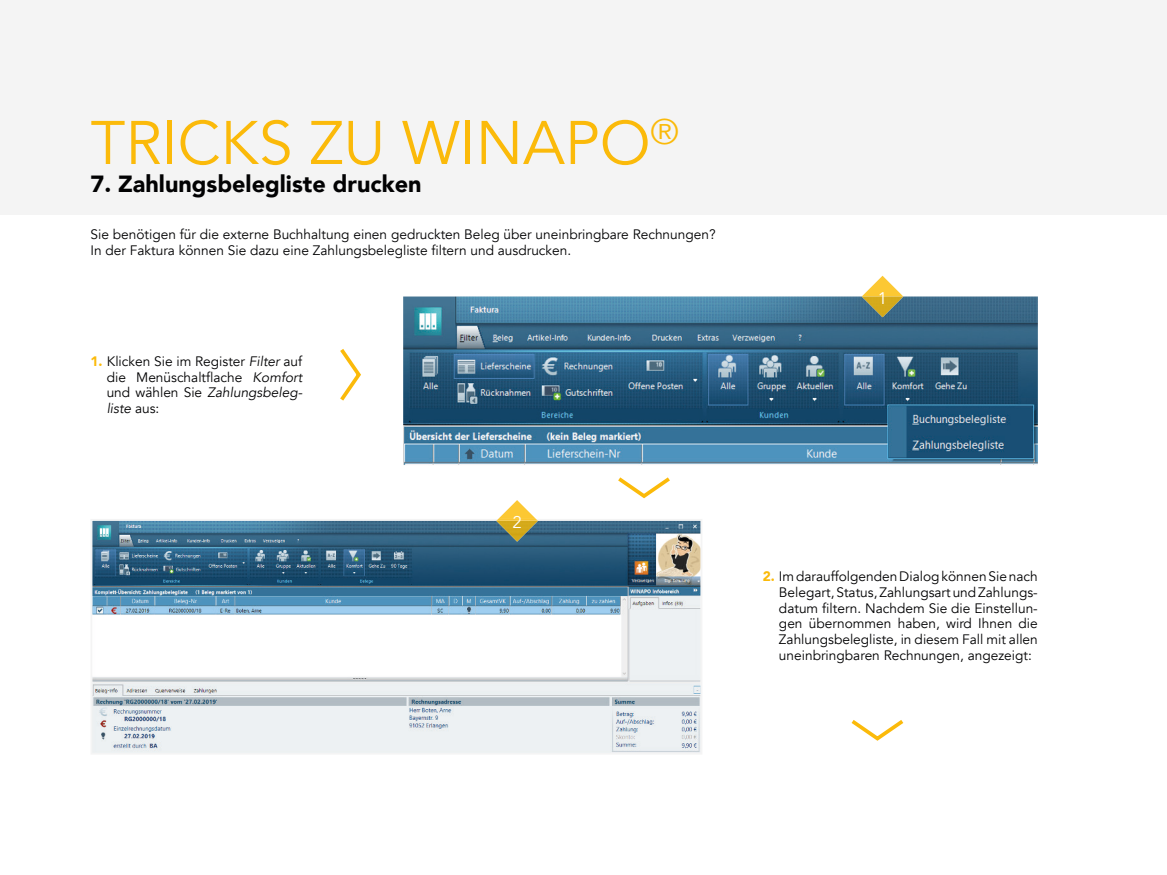
<style>
.page{position:relative;width:1167px;height:875px;background:#f4f4f4}
.page>*{position:absolute;margin:0;border:0;box-sizing:border-box;transform-origin:0 0}
.t1{font:60.86px "Avenir";color:#fbba0a}
.t2{font:900 23.38px "Avenir";color:#020203}
.t3{font:16.87px "Avenir";color:#fff}
.t4{font:13.69px/15.9px "Avenir";color:#020203;text-align:justify}
.s1{font-weight:900;color:#fbba0a}
.s2{font-style:italic}
</style>
<div class="page">
<div style="left:0;top:215px;width:1167px;height:660px;background:#fff"></div>
<img style="left:403px;top:297px;width:634px;height:168px">
<svg style="left:91px;top:519px;width:611px;height:235px"></svg>
<svg style="left:340px;top:349px;width:21px;height:52px"></svg>
<svg style="left:861px;top:276px;width:42px;height:21px"></svg>
<img style="left:861px;top:297px;width:42px;height:20px">
<img style="left:496px;top:521px;width:42px;height:21px">
<svg style="left:496px;top:500px;width:42px;height:21px"></svg>
<svg style="left:618px;top:477px;width:52px;height:22px"></svg>
<svg style="left:851px;top:720px;width:53px;height:21px"></svg>
<h1 class="t1" style="left:90px;top:107px;width:590px">TRICKS ZU WINAPO<sup>®</sup></h1>
<h2 class="t2" style="left:90px;top:164px;width:332px">7. Zahlungsbelegliste drucken</h2>
<p class="t4" style="left:90px;top:226px;width:626px">Sie benötigen für die externe Buchhaltung einen gedruckten Beleg über uneinbringbare Rechnungen?<br>In der Faktura können Sie dazu eine Zahlungsbelegliste filtern und ausdrucken.</p>
<p class="t4" style="left:107px;top:353px;width:197px;text-indent:-16px"><span class="s1">1.</span> Klicken Sie im Register <span class="s2">Filter</span> auf die Menüschaltflache <span class="s2">Komfort </span>und wählen Sie <span class="s2">Zahlungsbeleg&shy;liste</span> aus:</p>
<p class="t3" style="left:512px;top:512px;width:11px">2</p>
<p class="t3" style="left:878px;top:289px;width:11px">1</p>
<p class="t4" style="left:779px;top:568px;width:260px;text-indent:-16px"><span class="s1">2.</span> Im darauffolgenden Dialog können Sie nach Belegart, Status, Zahlungsart und Zahlungs&shy;datum filtern. Nachdem Sie die Einstellun&shy;gen übernommen haben, wird Ihnen die Zahlungsbelegliste, in diesem Fall mit allen uneinbringbaren Rechnungen, angezeigt:</p>
</div>
